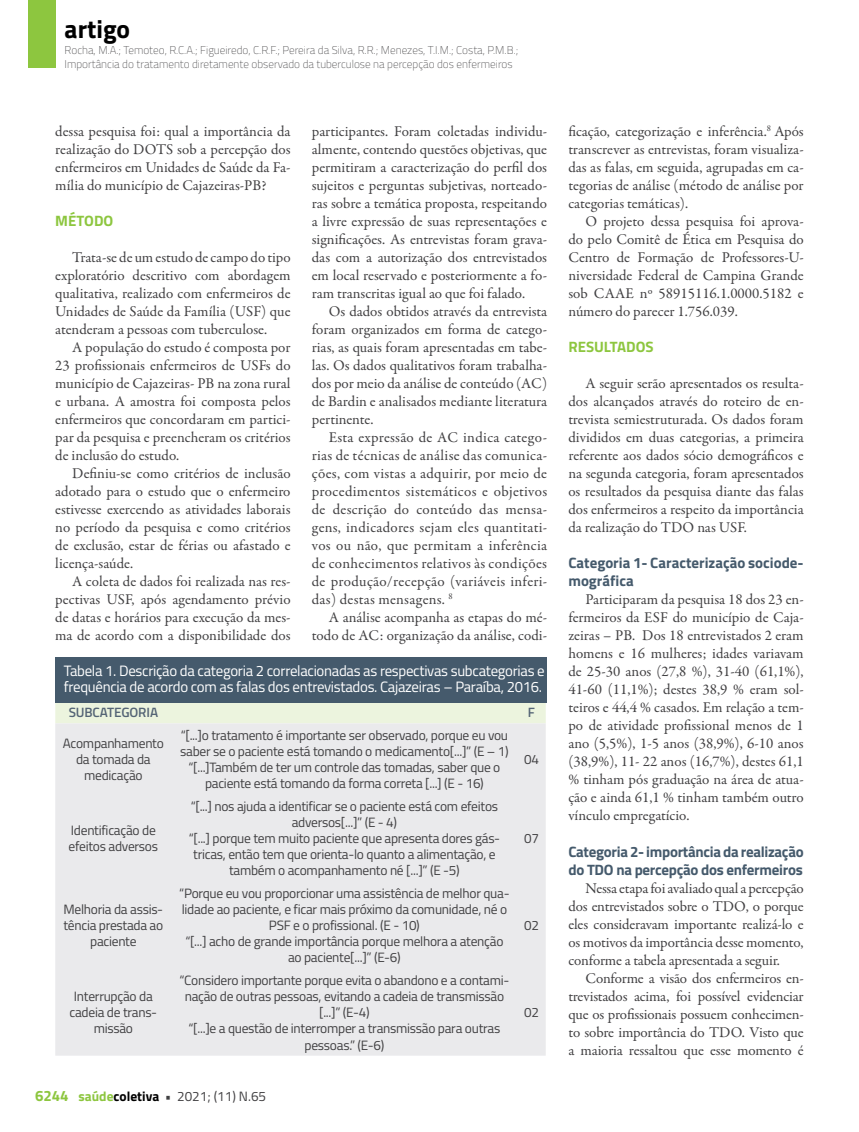
<style>
.page{position:relative;width:859px;height:1132px;background:#fff}
.page>*{position:absolute;margin:0;border:0;box-sizing:border-box;transform-origin:0 0}
.t1{font:700 25.5px "Titillium";color:#000}
.t2{font:15px/18px "Garamond Premr Pro";color:#414042;text-align:justify}
.t3{font:15px/16.5px "Titillium";letter-spacing:-.02em;color:#fff}
.t4{font:700 15px/18px "Titillium";letter-spacing:-.02em;color:#455a6c}
.t5{font:700 15px/18px "Titillium";color:#455a6c}
.t6{font:700 15px "Titillium";color:#8dc63f}
.t7{font:13.5px/16.2px "Titillium";letter-spacing:-.02em;color:#414042;text-align:center}
.t8{font:600 13.5px "Titillium";letter-spacing:-.01em;color:#546475}
.t9{font:100 11.25px/13.5px "Titillium";color:#414042}
.s1{font-weight:700;font-size:15px;color:#8dc63f}
.s2{font-weight:700;color:#8dc63f}
.s3{font-weight:700;color:#000}
.s4{font-weight:700}
</style>
<div class="page">
<div style="left:28px;top:0;width:27px;height:68px;background:#8dc63f"></div>
<div style="left:55px;top:702px;width:491px;height:21px;background:#ecf4de"></div>
<div style="left:55px;top:723px;width:491px;height:332px;background:#eaeaec"></div>
<div style="left:55px;top:656px;width:492px;height:46px;background:#455a6c"></div>
<h1 class="t1" style="left:65px;top:10px;width:67px">artigo</h1>
<p class="t9" style="left:65px;top:43px;width:455px">Rocha, M.A.; Temoteo, R.C.A.; Figueiredo, C.R.F.; Pereira da Silva, R.R.; Menezes, T.I.M.; Costa, P.M.B.;<br>Importância do tratamento diretamente observado da tuberculose na percepção dos enfermeiros</p>
<p class="t2" style="left:55px;top:122px;width:237px">dessa pesquisa foi: qual a importância da realização do DOTS sob a percepção dos enfermeiros em Unidades de Saúde da Fa&shy;mília do município de Cajazeiras-PB?</p>
<p class="t6" style="left:55px;top:209px;width:60px">MÉTODO</p>
<p class="t2" style="left:55px;top:248px;width:237px;text-indent:17px">Trata-se de um estudo de campo do tipo exploratório descritivo com abordagem qualitativa, realizado com enfermeiros de Unidades de Saúde da Família (USF) que atenderam a pessoas com tuberculose.</p>
<p class="t2" style="left:55px;top:338px;width:237px;text-indent:17px">A população do estudo é composta por 23 profissionais enfermeiros de USFs do município de Cajazeiras- PB na zona rural e urbana. A amostra foi composta pelos enfermeiros que concordaram em partici&shy;par da pesquisa e preencheram os critérios de inclusão do estudo.</p>
<p class="t2" style="left:55px;top:464px;width:237px;text-indent:17px">Definiu-se como critérios de inclusão adotado para o estudo que o enfermeiro estivesse exercendo as atividades laborais no período da pesquisa e como critérios de exclusão, estar de férias ou afastado e licença-saúde.</p>
<p class="t2" style="left:55px;top:572px;width:237px;text-indent:17px">A coleta de dados foi realizada nas res&shy;pectivas USF, após agendamento prévio de datas e horários para execução da mes&shy;ma de acordo com a disponibilidade dos</p>
<p class="t2" style="left:312px;top:122px;width:237px">participantes. Foram coletadas individu&shy;almente, contendo questões objetivas, que permitiram a caracterização do perfil dos sujeitos e perguntas subjetivas, norteado&shy;ras sobre a temática proposta, respeitando a livre expressão de suas representações e significações. As entrevistas foram grava&shy;das com a autorização dos entrevistados em local reservado e posteriormente a fo&shy;ram transcritas igual ao que foi falado.</p>
<p class="t2" style="left:312px;top:302px;width:237px;text-indent:17px">Os dados obtidos através da entrevista foram organizados em forma de catego&shy;rias, as quais foram apresentadas em tabe&shy;las. Os dados qualitativos foram trabalha&shy;dos por meio da análise de conteúdo (AC) de Bardin e analisados mediante literatura pertinente.</p>
<p class="t2" style="left:312px;top:428px;width:237px;text-indent:17px">Esta expressão de AC indica catego&shy;rias de técnicas de análise das comunica&shy;ções, com vistas a adquirir, por meio de procedimentos sistemáticos e objetivos de descrição do conteúdo das mensa&shy;gens, indicadores sejam eles quantitati&shy;vos ou não, que permitam a inferência de conhecimentos relativos às condições de produção/recepção (variáveis inferi&shy;das) destas mensagens. <sup>8</sup></p>
<p class="t2" style="left:312px;top:608px;width:237px;text-align:right">A análise acompanha as etapas do mé&shy;todo de AC: organização da análise, codi-</p>
<p class="t3" style="left:64px;top:661px;width:482px">Tabela 1. Descrição da categoria 2 correlacionadas as respectivas subcategorias e frequência de acordo com as falas dos entrevistados. Cajazeiras – Paraíba, 2016.</p>
<p class="t8" style="left:69px;top:702px;width:91px">SUBCATEGORIA</p>
<p class="t8" style="left:528px;top:702px;width:9px">F</p>
<p class="t7" style="left:63px;top:734px;width:102px">Acompanhamento da tomada da medicação</p>
<p class="t7" style="left:180px;top:725px;width:330px">“[...]o tratamento é importante ser observado, porque eu vou saber se o paciente está tomando o medicamento[...]” (E – 1) “[...]Também de ter um controle das tomadas, saber que o paciente está tomando da forma correta [...] (E - 16)</p>
<p class="t7" style="left:524px;top:750px;width:16px">04</p>
<p class="t7" style="left:69px;top:821px;width:91px;text-align:left">Identificação de efeitos adversos</p>
<p class="t7" style="left:63px;top:900px;width:101px">Melhoria da assis&shy;tência prestada ao paciente</p>
<p class="t7" style="left:70px;top:987px;width:89px">Interrupção da cadeia de trans&shy;missão</p>
<p class="t7" style="left:189px;top:796px;width:313px">“[...] nos ajuda a identificar se o paciente está com efeitos adversos[...]” (E - 4)<br>“[...] porque tem muito paciente que apresenta dores gás&shy;tricas, então tem que orienta-lo quanto a alimentação, e também o acompanhamento né [...]” (E -5)</p>
<p class="t7" style="left:179px;top:883px;width:332px">“Porque eu vou proporcionar uma assistência de melhor qua&shy;lidade ao paciente, e ficar mais próximo da comunidade, né o PSF e o profissional. (E - 10)<br>“[...] acho de grande importância porque melhora a atenção ao paciente[...]” (E-6)</p>
<p class="t7" style="left:179px;top:970px;width:331px">“Considero importante porque evita o abandono e a contami&shy;nação de outras pessoas, evitando a cadeia de transmissão [...]” (E-4)<br>“[...]e a questão de interromper a transmissão para outras pessoas.” (E-6)</p>
<p class="t7" style="left:35px;top:1087px;width:233px"><span class="s1">6244</span> <span class="s2">saúde</span><span class="s3">coletiva</span> <span class="s4">•</span> 2021; (11) N.65</p>
<p class="t7" style="left:524px;top:829px;width:16px">07</p>
<p class="t7" style="left:524px;top:916px;width:16px">02</p>
<p class="t7" style="left:524px;top:1003px;width:16px">02</p>
<p class="t2" style="left:568px;top:122px;width:237px">ficação, categorização e inferência.<sup>8</sup> Após transcrever as entrevistas, foram visualiza&shy;das as falas, em seguida, agrupadas em ca&shy;tegorias de análise (método de análise por categorias temáticas).</p>
<p class="t2" style="left:568px;top:212px;width:237px;text-indent:17px">O projeto dessa pesquisa foi aprova&shy;do pelo Comitê de Ética em Pesquisa do Centro de Formação de Professores-U&shy;niversidade Federal de Campina Grande sob CAAE nº 58915116.1.0000.5182 e número do parecer 1.756.039.</p>
<p class="t6" style="left:568px;top:335px;width:87px">RESULTADOS</p>
<p class="t2" style="left:568px;top:374px;width:237px;text-indent:17px">A seguir serão apresentados os resulta&shy;dos alcançados através do roteiro de en&shy;trevista semiestruturada. Os dados foram divididos em duas categorias, a primeira referente aos dados sócio demográficos e na segunda categoria, foram apresentados os resultados da pesquisa diante das falas dos enfermeiros a respeito da importância da realização do TDO nas USF.</p>
<p class="t5" style="left:568px;top:553px;width:237px">Categoria 1- Caracterização sociode&shy;mográfica</p>
<p class="t2" style="left:568px;top:590px;width:237px;text-indent:17px">Participaram da pesquisa 18 dos 23 en&shy;fermeiros da ESF do município de Caja&shy;zeiras – PB. Dos 18 entrevistados 2 eram homens e 16 mulheres; idades variavam de 25-30 anos (27,8 %), 31-40 (61,1%), 41-60 (11,1%); destes 38,9 % eram sol&shy;teiros e 44,4 % casados. Em relação a tem&shy;po de atividade profissional menos de 1 ano (5,5%), 1-5 anos (38,9%), 6-10 anos (38,9%), 11- 22 anos (16,7%), destes 61,1 % tinham pós graduação na área de atua&shy;ção e ainda 61,1 % tinham também outro vínculo empregatício.</p>
<p class="t4" style="left:568px;top:841px;width:237px">Categoria 2- importância da realização do TDO na percepção dos enfermeiros</p>
<p class="t2" style="left:568px;top:878px;width:237px;text-indent:17px">Nessa etapa foi avaliado qual a percepção dos entrevistados sobre o TDO, o porque eles consideravam importante realizá-lo e os motivos da importância desse momento, conforme a tabela apresentada a seguir.</p>
<p class="t2" style="left:568px;top:968px;width:237px;text-indent:17px">Conforme a visão dos enfermeiros en&shy;trevistados acima, foi possível evidenciar que os profissionais possuem conhecimen&shy;to sobre importância do TDO. Visto que a maioria ressaltou que esse momento é</p>
</div>
